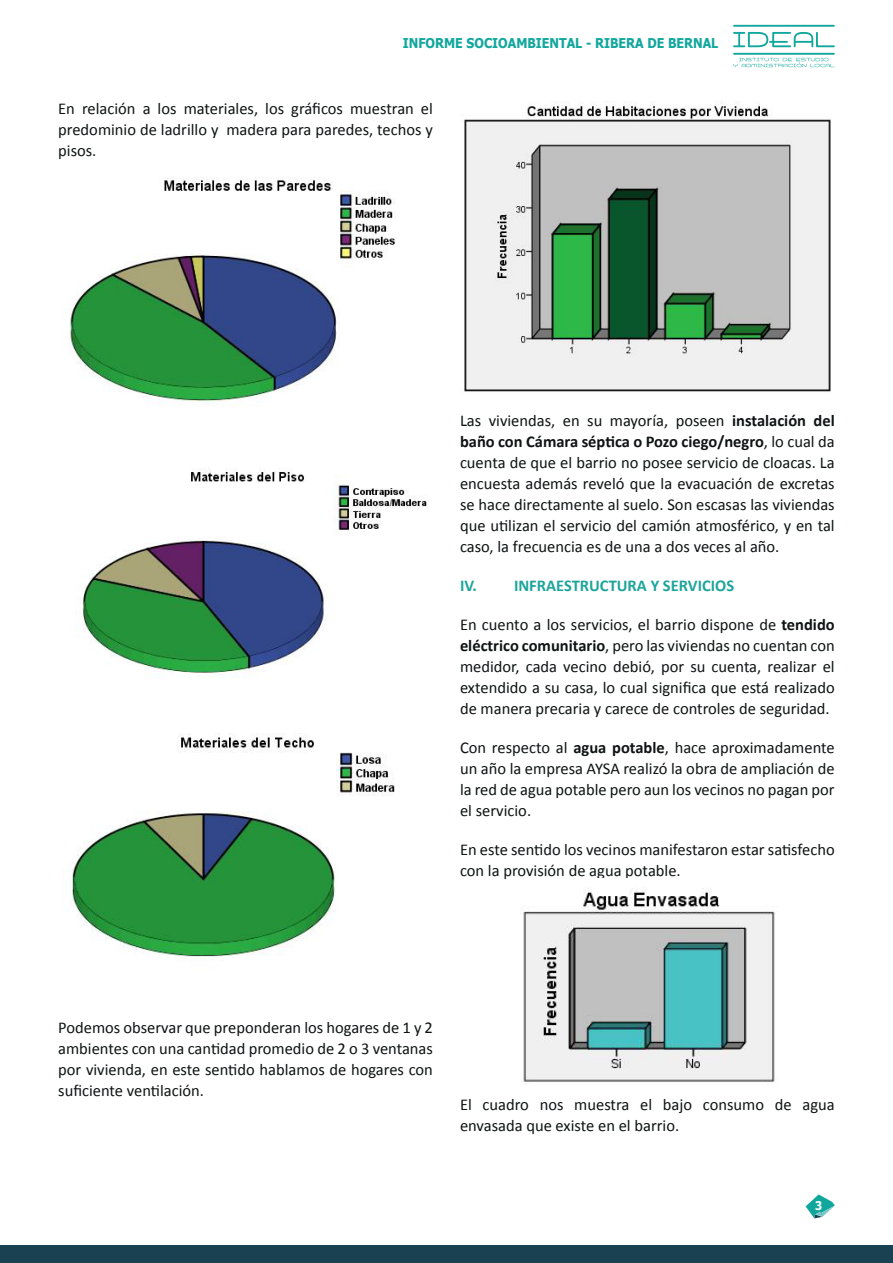
<style>
.page{position:relative;width:893px;height:1263px;background:#fff}
.page>*{position:absolute;margin:0;border:0;box-sizing:border-box;transform-origin:0 0}
.t1{font:16.5px/21px "Calibri";color:#0f1313;text-align:justify}
.t2{font:700 16.5px "Calibri";color:#1da59b}
.t3{font:700 13.5px "Tahoma";color:#12a79d;scale:.92 1}
.t4{font:700 12px "Tahoma";color:#fff;scale:.92 1}
.s1{font-weight:700}
</style>
<div class="page">
<div style="left:0;top:1245px;width:893px;height:18px;background:#194151"></div>
<svg style="left:806px;top:1194px;width:29px;height:24px"></svg>
<svg style="left:733px;top:32px;width:102px;height:15px"></svg>
<hr style="left:733px;top:25px;width:102px;height:2px;background:#12a79d">
<hr style="left:733px;top:53px;width:102px;height:2px;background:#12a79d">
<svg style="left:733px;top:58px;width:101px;height:9px"></svg>
<img style="left:66px;top:733px;width:329px;height:224px">
<img style="left:76px;top:468px;width:353px;height:210px">
<img style="left:69px;top:177px;width:326px;height:229px">
<img style="left:464px;top:102px;width:368px;height:290px">
<img style="left:523px;top:888px;width:252px;height:194px">
<p class="t3" style="left:403px;top:33px;width:344px">INFORME SOCIOAMBIENTAL - RIBERA DE BERNAL</p>
<p class="t1" style="left:58px;top:98px;width:376px">En relación a los materiales, los gráficos muestran el predominio de ladrillo y madera para paredes, techos y pisos.</p>
<p class="t1" style="left:460px;top:410px;width:376px">Las viviendas, en su mayoría, poseen <span class="s1">instalación del baño con Cámara séptica o Pozo ciego/negro</span>, lo cual da cuenta de que el barrio no posee servicio de cloacas. La encuesta además reveló que la evacuación de excretas se hace directamente al suelo. Son escasas las viviendas que utilizan el servicio del camión atmosférico, y en tal caso, la frecuencia es de una a dos veces al año.</p>
<p class="t2" style="left:460px;top:575px;width:276px">IV. INFRAESTRUCTURA Y SERVICIOS</p>
<p class="t1" style="left:460px;top:614px;width:376px">En cuento a los servicios, el barrio dispone de <span class="s1">tendido eléctrico comunitario</span>, pero las viviendas no cuentan con medidor, cada vecino debió, por su cuenta, realizar el extendido a su casa, lo cual significa que está realizado de manera precaria y carece de controles de seguridad.</p>
<p class="t1" style="left:460px;top:737px;width:376px">Con respecto al <span class="s1">agua potable</span>, hace aproximadamente un año la empresa AYSA realizó la obra de ampliación de la red de agua potable pero aun los vecinos no pagan por el servicio.</p>
<p class="t1" style="left:460px;top:839px;width:376px">En este sentido los vecinos manifestaron estar satisfecho con la provisión de agua potable.</p>
<p class="t1" style="left:58px;top:1017px;width:376px">Podemos observar que preponderan los hogares de 1 y 2 ambientes con una cantidad promedio de 2 o 3 ventanas por vivienda, en este sentido hablamos de hogares con suficiente ventilación.</p>
<p class="t1" style="left:460px;top:1094px;width:376px">El cuadro nos muestra el bajo consumo de agua envasada que existe en el barrio.</p>
<p class="t4" style="left:815px;top:1197px;width:9px">3</p>
</div>
